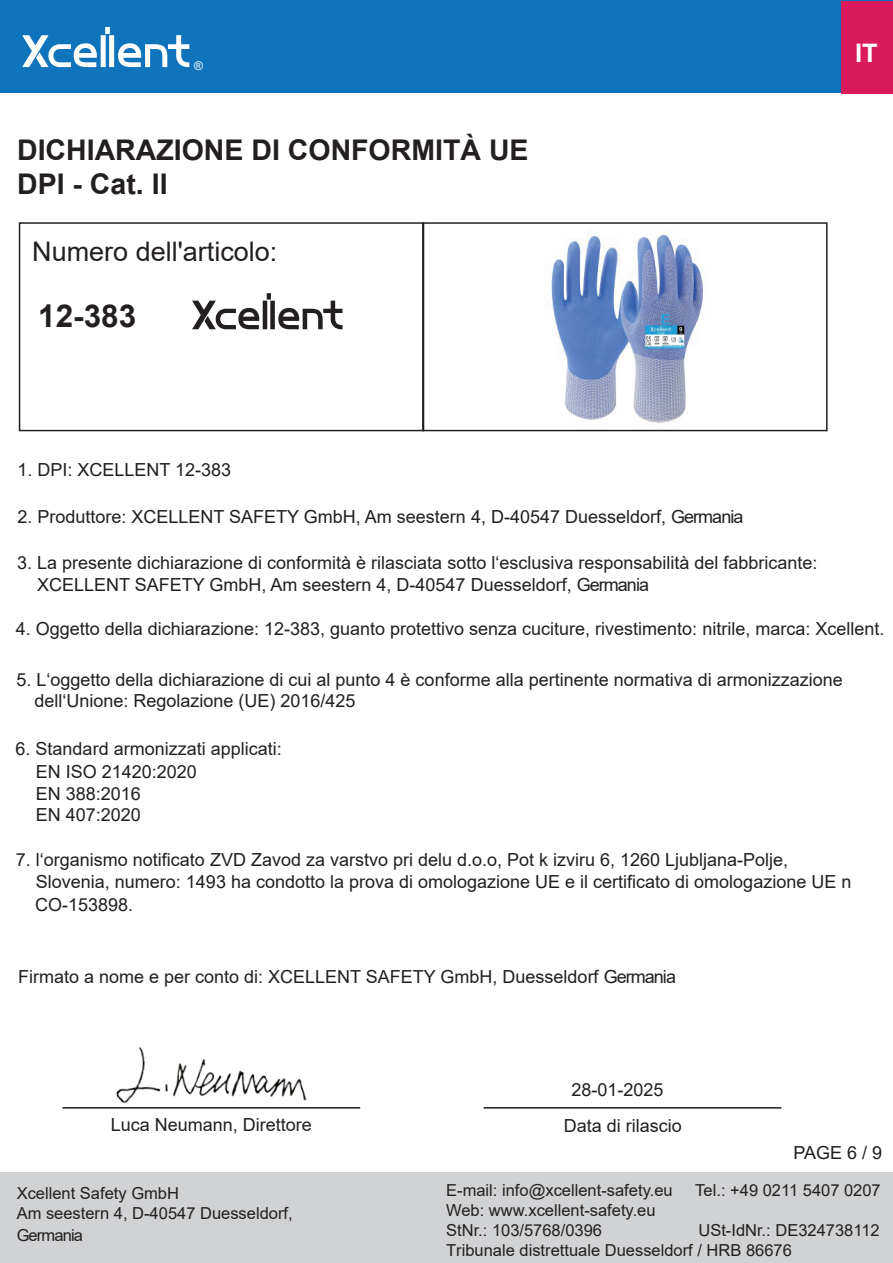
<style>
.page{position:relative;width:893px;height:1263px;background:#fff}
.page>*{position:absolute;margin:0;border:0;box-sizing:border-box;transform-origin:0 0}
.t1{font:700 31.5px "Arial";color:#231f20}
.t2{font:700 28.5px/34.2px "Arial";color:#231f20}
.t3{font:27px "Arial";color:#231f20}
.t4{font:700 25.5px "Arial";color:#fff}
.t5{font:18px/21.6px "Arial";color:#231f20}
.t6{font:300 18px "Adobe Song Std";color:#231f20}
.t7{font:16.5px/19.8px "Arial";color:#231f20}
.t8{font:16.5px "Arial";letter-spacing:-.055em;color:#231f20}
.t9{font:12px "Arial";color:#fff}
</style>
<div class="page">
<div style="left:0;top:0;width:893px;height:93px;background:#1074bc"></div>
<svg style="left:22px;top:27px;width:167px;height:40px"></svg>
<div style="left:842px;top:1px;width:51px;height:92px;background:#d91a5b"></div>
<div style="left:19px;top:222px;width:405px;height:209px;border:2px solid #231f20"></div>
<div style="left:422px;top:222px;width:406px;height:209px;border:2px solid #231f20"></div>
<img style="left:546px;top:231px;width:157px;height:192px">
<svg style="left:192px;top:293px;width:150px;height:36px"></svg>
<div style="left:0;top:1172px;width:893px;height:91px;background:#d1d2d4"></div>
<hr style="left:62px;top:1107px;width:298px;height:1px;background:#231f20">
<hr style="left:484px;top:1107px;width:297px;height:1px;background:#231f20">
<img style="left:100px;top:1046px;width:223px;height:63px">
<p class="t9" style="left:194px;top:58px;width:10px">®</p>
<h2 class="t2" style="left:17px;top:133px;width:513px">DICHIARAZIONE DI CONFORMITÀ UE<br>DPI - Cat. II</h2>
<h3 class="t3" style="left:32px;top:233px;width:247px">Numero dell'articolo:</h3>
<h1 class="t1" style="left:38px;top:293px;width:100px">12-383</h1>
<h3 class="t4" style="left:855px;top:35px;width:24px">IT</h3>
<p class="t5" style="left:17px;top:458px;width:215px">1. DPI: XCELLENT 12-383</p>
<p class="t5" style="left:17px;top:506px;width:727px">2. Produttore: XCELLENT SAFETY GmbH, Am seestern 4, D-40547 Duesseldorf, Germania</p>
<p class="t5" style="left:37px;top:552px;width:782px;text-indent:-20px">3. La presente dichiarazione di conformità è rilasciata sotto l‘esclusiva responsabilità del fabbricante:<br>XCELLENT SAFETY GmbH, Am seestern 4, D-40547 Duesseldorf, Germania</p>
<p class="t5" style="left:16px;top:618px;width:870px">4. Oggetto della dichiarazione: 12-383, guanto protettivo senza cuciture, rivestimento: nitrile, marca: Xcellent.</p>
<p class="t6" style="left:200px;top:618px;width:6px">:</p>
<p class="t5" style="left:34px;top:668px;width:810px;text-indent:-18px">5. L‘oggetto della dichiarazione di cui al punto 4 è conforme alla pertinente normativa di armonizzazione dell‘Unione: Regolazione (UE) 2016/425</p>
<p class="t5" style="left:16px;top:738px;width:268px">6. Standard armonizzati applicati:</p>
<p class="t5" style="left:36px;top:761px;width:163px">EN ISO 21420:2020<br>EN 388:2016<br>EN 407:2020</p>
<p class="t5" style="left:35px;top:848px;width:818px;line-height:22.4px;text-indent:-19px">7. l‘organismo notificato ZVD Zavod za varstvo pri delu d.o.o, Pot k izviru 6, 1260 Ljubljana-Polje,<br>Slovenia, numero: 1493 ha condotto la prova di omologazione UE e il certificato di omologazione UE n<br>CO-153898.</p>
<p class="t5" style="left:18px;top:965px;width:659px">Firmato a nome e per conto di: XCELLENT SAFETY GmbH, Duesseldorf Germania</p>
<p class="t5" style="left:571px;top:1078px;width:94px">28-01-2025</p>
<p class="t5" style="left:111px;top:1113px;width:203px">Luca Neumann, Direttore</p>
<p class="t5" style="left:564px;top:1114px;width:120px">Data di rilascio</p>
<p class="t5" style="left:793px;top:1141px;width:90px">PAGE 6 / 9</p>
<p class="t7" style="left:17px;top:1183px;width:278px">Xcellent Safety GmbH<br>Am seestern 4, D-40547 Duesseldorf,</p>
<p class="t8" style="left:17px;top:1223px;width:68px">Germania</p>
<p class="t7" style="left:446px;top:1180px;width:228px">E-mail: info@xcellent-safety.eu</p>
<p class="t7" style="left:695px;top:1180px;width:187px">Tel.: +49 0211 5407 0207</p>
<p class="t7" style="left:446px;top:1200px;width:211px">Web: www.xcellent-safety.eu<br>StNr.: 103/5768/0396</p>
<p class="t7" style="left:446px;top:1220px;width:435px;text-indent:252px">USt-IdNr.: DE324738112<br>Tribunale distrettuale Duesseldorf / HRB 86676</p>
</div>
